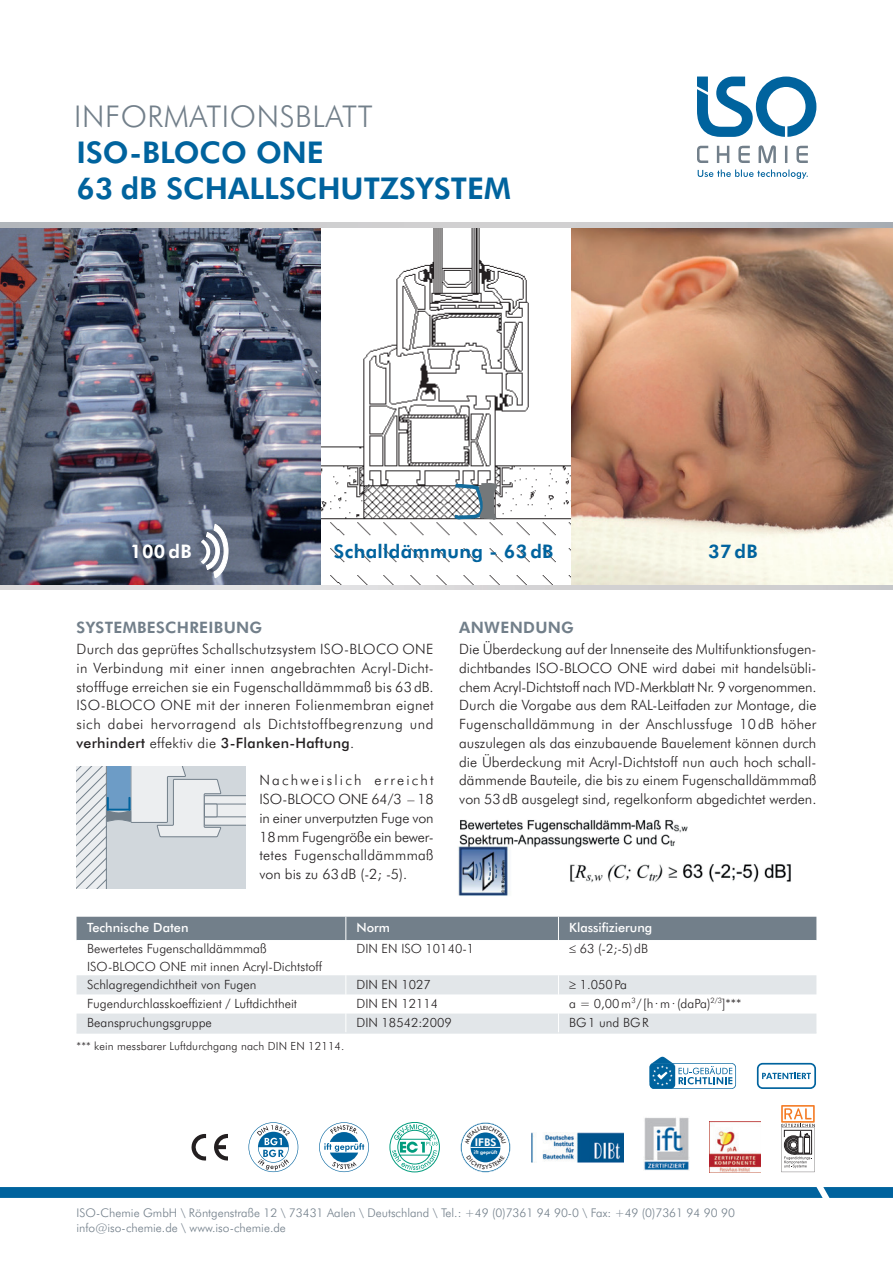
<style>
.page{position:relative;width:893px;height:1263px;background:#fff}
.page>*{position:absolute;margin:0;border:0;box-sizing:border-box;transform-origin:0 0}
.t1{font:800 30px/36px "Futura BT";color:#00639e}
.t2{font:300 30px "Futura BT";letter-spacing:.02em;color:#727f8a}
.t3{font:800 18.75px "Futura BT";letter-spacing:.02em;color:#00639e}
.t4{font:800 18.75px "Futura BT";color:#fff}
.t5{font:800 15.75px "Futura BT";letter-spacing:.02em;color:#727f8a}
.t6{font:300 14.25px/18.8px "Futura BT";letter-spacing:.02em;color:#231f20;text-align:justify}
.t7{font:300 12.75px/17.7px "Futura BT";color:#231f20}
.t8{font:500 12.75px "Futura BT";color:#fff}
.t9{font:300 12px/15px "Futura BT";color:#727f8a}
.t10{font:300 11.25px "Futura BT";letter-spacing:.01em;color:#231f20}
.t11{font:800 10.65px "Futura BT";color:#fff}
.t12{font:800 4.95px "Futura BT";color:#fff}
.s1{font-weight:500}
</style>
<div class="page">
<img style="left:0;top:223px;width:893px;height:366px">
<svg style="left:0;top:1187px;width:893px;height:11px;background:#04659f"></svg>
<svg style="left:697px;top:145px;width:111px;height:18px"></svg>
<svg style="left:698px;top:169px;width:110px;height:10px"></svg>
<svg style="left:697px;top:77px;width:119px;height:60px"></svg>
<img style="left:0;top:228px;width:893px;height:356px">
<svg style="left:451px;top:299px;width:48px;height:225px"></svg>
<img style="left:458px;top:819px;width:333px;height:77px">
<div style="left:77px;top:917px;width:739px;height:23px;background:#727f8a"></div>
<svg style="left:77px;top:766px;width:169px;height:123px;background:#cfd7dd"></svg>
<svg style="left:201px;top:524px;width:27px;height:54px"></svg>
<svg style="left:192px;top:1134px;width:14px;height:26px"></svg>
<svg style="left:214px;top:1134px;width:14px;height:26px"></svg>
<svg style="left:248px;top:1122px;width:50px;height:50px"></svg>
<svg style="left:319px;top:1122px;width:50px;height:50px"></svg>
<svg style="left:390px;top:1122px;width:50px;height:50px"></svg>
<img style="left:531px;top:1132px;width:92px;height:30px">
<img style="left:644px;top:1117px;width:45px;height:54px">
<img style="left:710px;top:1122px;width:50px;height:50px">
<svg style="left:781px;top:1105px;width:34px;height:67px"></svg>
<svg style="left:77px;top:975px;width:739px;height:114px"></svg>
<svg style="left:460px;top:1122px;width:50px;height:50px"></svg>
<h1 class="t2" style="left:74px;top:98px;width:300px">INFORMATIONSBLATT</h1>
<h1 class="t1" style="left:77px;top:134px;width:436px">ISO-BLOCO ONE<br>63 dB SCHALLSCHUTZSYSTEM</h1>
<h2 class="t4" style="left:130px;top:540px;width:63px">100 dB</h2>
<h2 class="t3" style="left:334px;top:540px;width:221px">Schalldämmung - 63 dB</h2>
<h2 class="t3" style="left:708px;top:540px;width:51px">37 dB</h2>
<p class="t5" style="left:77px;top:618px;width:187px">SYSTEMBESCHREIBUNG</p>
<p class="t6" style="left:77px;top:639px;width:359px">Durch das geprüftes Schallschutzsystem ISO-BLOCO ONE in Verbindung mit einer innen angebrachten Acryl-Dicht&shy;stofffuge erreichen sie ein Fugenschalldämmmaß bis 63 dB.<br>ISO-BLOCO ONE mit der inneren Folienmembran eignet sich dabei hervorragend als Dichtstoffbegrenzung und <span class="s1">verhindert</span> effektiv die <span class="s1">3-Flanken-Haftung</span>.</p>
<p class="t6" style="left:259px;top:771px;width:176px">Nachweislich erreicht ISO-BLOCO ONE 64/3 – 18 in einer unverputzten Fuge von 18mm Fugengröße ein bewer&shy;tetes Fugenschalldämmmaß von bis zu 63dB (-2; -5).</p>
<p class="t5" style="left:459px;top:618px;width:116px">ANWENDUNG</p>
<p class="t6" style="left:459px;top:639px;width:359px">Die Überdeckung auf der Innenseite des Multifunktionsfugen&shy;dichtbandes ISO-BLOCO ONE wird dabei mit handelsübli&shy;chem Acryl-Dichtstoff nach IVD-Merkblatt Nr. 9 vorgenommen.<br>Durch die Vorgabe aus dem RAL-Leitfaden zur Montage, die Fugenschalldämmung in der Anschlussfuge 10 dB höher auszulegen als das einzubauende Bauelement können durch die Überdeckung mit Acryl-Dichtstoff nun auch hoch schall&shy;dämmende Bauteile, die bis zu einem Fugenschalldämmmaß von 53dB ausgelegt sind, regelkonform abgedichtet werden.</p>
<p class="t8" style="left:87px;top:920px;width:103px">Technische Daten</p>
<p class="t8" style="left:356px;top:920px;width:35px">Norm</p>
<p class="t8" style="left:569px;top:920px;width:85px">Klassifizierung</p>
<p class="t7" style="left:87px;top:940px;width:237px">Bewertetes Fugenschalldämmmaß<br>ISO-BLOCO ONE mit innen Acryl-Dichtstoff</p>
<p class="t7" style="left:356px;top:940px;width:119px">DIN EN ISO 10140-1</p>
<p class="t7" style="left:569px;top:940px;width:81px">≤ 63 (-2;-5)dB</p>
<p class="t7" style="left:87px;top:975px;width:171px">Schlagregendichtheit von Fugen</p>
<p class="t7" style="left:356px;top:975px;width:76px">DIN EN 1027</p>
<p class="t7" style="left:569px;top:975px;width:59px">≥ 1.050Pa</p>
<p class="t7" style="left:87px;top:994px;width:211px">Fugendurchlasskoeffizient / Luftdichtheit</p>
<p class="t7" style="left:356px;top:994px;width:83px">DIN EN 12114</p>
<p class="t7" style="left:569px;top:994px;width:174px">a = 0,00m<sup>3</sup>/ [h·m·(daPa)<sup>2/3</sup>]***</p>
<p class="t7" style="left:87px;top:1013px;width:126px">Beanspruchungsgruppe</p>
<p class="t7" style="left:356px;top:1013px;width:97px">DIN 18542:2009</p>
<p class="t7" style="left:569px;top:1013px;width:81px">BG1 und BGR</p>
<p class="t10" style="left:77px;top:1039px;width:269px">*** kein messbarer Luftdurchgang nach DIN EN 12114.</p>
<p class="t11" style="left:475px;top:1135px;width:23px">IFBS</p>
<p class="t12" style="left:474px;top:1149px;width:25px">ift geprüft</p>
<p class="t9" style="left:77px;top:1205px;width:660px">ISO-Chemie GmbH \ Röntgenstraße 12 \ 73431 Aalen \ Deutschland \ Tel.: +49 (0)7361 94 90-0 \ Fax: +49 (0)7361 94 90 90 info@iso-chemie.de \ www.iso-chemie.de</p>
</div>
